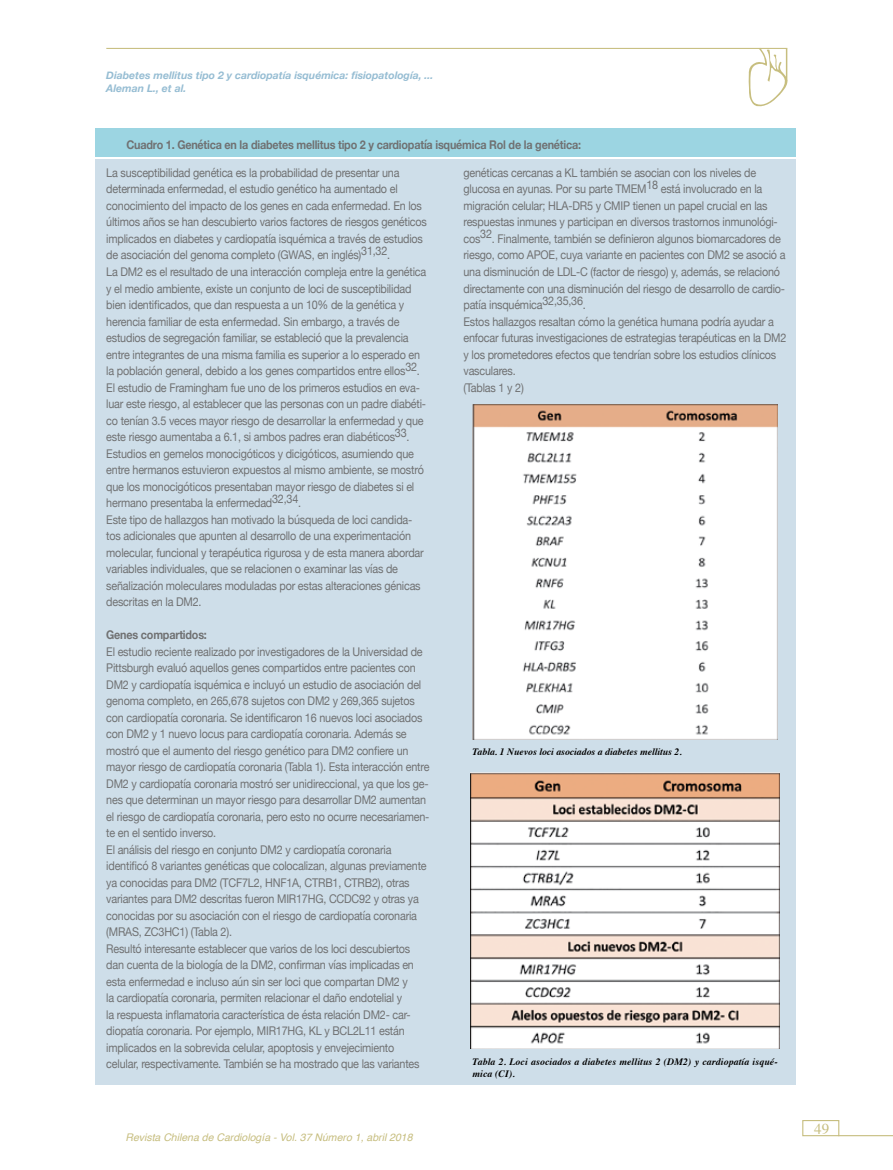
<style>
.page{position:relative;width:893px;height:1170px;background:#fff}
.page>*{position:absolute;margin:0;border:0;box-sizing:border-box;transform-origin:0 0}
.t1{font:15px "Times";color:#c7be80}
.t2{font:12px/16.5px "Helvetica Neue";letter-spacing:-.02em;color:#707172;scale:.9 1}
.t3{font:700 12px "Helvetica Neue";letter-spacing:-.02em;color:#707172;scale:.9 1}
.t4{font:italic 700 10.5px/12.6px "Helvetica Neue";color:#96bdd3}
.t5{font:italic 10.5px "Helvetica";color:#c7be80}
.t6{font:italic 700 9.75px/12px "Times";letter-spacing:.015em;color:#000}
</style>
<div class="page">
<div style="left:802px;top:1119px;width:37px;height:17px;border:1px solid #c7be80"></div>
<hr style="left:838px;top:1134px;width:55px;height:2px;background:#c7be80">
<div style="left:95px;top:159px;width:701px;height:925px;background:#cedee9"></div>
<div style="left:95px;top:128px;width:701px;height:28px;background:#9cd5e2"></div>
<hr style="left:106px;top:48px;width:681px;height:1px;background:#c7be7f">
<svg style="left:748px;top:48px;width:40px;height:59px"></svg>
<hr style="left:786px;top:49px;width:1px;height:32px;background:#c7be7f">
<img style="left:470px;top:773px;width:310px;height:275px">
<img style="left:472px;top:404px;width:306px;height:335px">
<p class="t4" style="left:106px;top:70px;width:329px">Diabetes mellitus tipo 2 y cardiopatía isquémica: fisiopatología, ...<br>Aleman L., et al.</p>
<p class="t3" style="left:126px;top:135px;width:507px">Cuadro 1. Genética en la diabetes mellitus tipo 2 y cardiopatía isquémica Rol de la genética:</p>
<p class="t2" style="left:106px;top:165px;width:358px">La susceptibilidad genética es la probabilidad de presentar una determinada enfermedad, el estudio genético ha aumentado el conocimiento del impacto de los genes en cada enfermedad. En los últimos años se han descubierto varios factores de riesgos genéticos implicados en diabetes y cardiopatía isquémica a través de estudios de asociación del genoma completo (GWAS, en inglés)31,32.<br>La DM2 es el resultado de una interacción compleja entre la genética y el medio ambiente, existe un conjunto de loci de susceptibilidad bien identificados, que dan respuesta a un 10% de la genética y herencia familiar de esta enfermedad. Sin embargo, a través de estudios de segregación familiar, se estableció que la prevalencia entre integrantes de una misma familia es superior a lo esperado en la población general, debido a los genes compartidos entre ellos32.<br>El estudio de Framingham fue uno de los primeros estudios en eva&shy;luar este riesgo, al establecer que las personas con un padre diabéti&shy;co tenían 3.5 veces mayor riesgo de desarrollar la enfermedad y que este riesgo aumentaba a 6.1, si ambos padres eran diabéticos33.<br>Estudios en gemelos monocigóticos y dicigóticos, asumiendo que entre hermanos estuvieron expuestos al mismo ambiente, se mostró que los monocigóticos presentaban mayor riesgo de diabetes si el hermano presentaba la enfermedad32,34.<br>Este tipo de hallazgos han motivado la búsqueda de loci candida&shy;tos adicionales que apunten al desarrollo de una experimentación molecular, funcional y terapéutica rigurosa y de esta manera abordar variables individuales, que se relacionen o examinar las vías de señalización moleculares moduladas por estas alteraciones génicas descritas en la DM2.</p>
<p class="t3" style="left:106px;top:625px;width:113px">Genes compartidos:</p>
<p class="t2" style="left:106px;top:644px;width:361px">El estudio reciente realizado por investigadores de la Universidad de Pittsburgh evaluó aquellos genes compartidos entre pacientes con DM2 y cardiopatía isquémica e incluyó un estudio de asociación del genoma completo, en 265,678 sujetos con DM2 y 269,365 sujetos con cardiopatía coronaria. Se identificaron 16 nuevos loci asociados con DM2 y 1 nuevo locus para cardiopatía coronaria. Además se mostró que el aumento del riesgo genético para DM2 confiere un mayor riesgo de cardiopatía coronaria (Tabla 1). Esta interacción entre DM2 y cardiopatía coronaria mostró ser unidireccional, ya que los ge&shy;nes que determinan un mayor riesgo para desarrollar DM2 aumentan el riesgo de cardiopatía coronaria, pero esto no ocurre necesariamen&shy;te en el sentido inverso.<br>El análisis del riesgo en conjunto DM2 y cardiopatía coronaria identificó 8 variantes genéticas que colocalizan, algunas previamente ya conocidas para DM2 (TCF7L2, HNF1A, CTRB1, CTRB2), otras variantes para DM2 descritas fueron MIR17HG, CCDC92 y otras ya conocidas por su asociación con el riesgo de cardiopatía coronaria (MRAS, ZC3HC1) (Tabla 2).<br>Resultó interesante establecer que varios de los loci descubiertos dan cuenta de la biología de la DM2, confirman vías implicadas en esta enfermedad e incluso aún sin ser loci que compartan DM2 y<br>la cardiopatía coronaria, permiten relacionar el daño endotelial y<br>la respuesta inflamatoria característica de ésta relación DM2- car&shy;diopatía coronaria. Por ejemplo, MIR17HG, KL y BCL2L11 están implicados en la sobrevida celular, apoptosis y envejecimiento celular, respectivamente. También se ha mostrado que las variantes</p>
<p class="t2" style="left:463px;top:165px;width:360px">genéticas cercanas a KL también se asocian con los niveles de glucosa en ayunas. Por su parte TMEM18 está involucrado en la migración celular; HLA-DR5 y CMIP tienen un papel crucial en las respuestas inmunes y participan en diversos trastornos inmunológi&shy;cos32. Finalmente, también se definieron algunos biomarcadores de riesgo, como APOE, cuya variante en pacientes con DM2 se asoció a una disminución de LDL-C (factor de riesgo) y, además, se relacionó directamente con una disminución del riesgo de desarrollo de cardio&shy;patía insquémica32,35,36.<br>Estos hallazgos resaltan cómo la genética humana podría ayudar a enfocar futuras investigaciones de estrategias terapéuticas en la DM2 y los prometedores efectos que tendrían sobre los estudios clínicos vasculares.<br>(Tablas 1 y 2)</p>
<p class="t6" style="left:472px;top:745px;width:211px">Tabla. 1 Nuevos loci asociados a diabetes mellitus 2.</p>
<p class="t6" style="left:472px;top:1054px;width:307px">Tabla 2. Loci asociados a diabetes mellitus 2 (DM2) y cardiopatía isqué&shy;mica (CI).</p>
<p class="t5" style="left:125px;top:1128px;width:289px">Revista Chilena de Cardiología - Vol. 37 Número 1, abril 2018</p>
<p class="t1" style="left:814px;top:1115px;width:16px">49</p>
</div>
